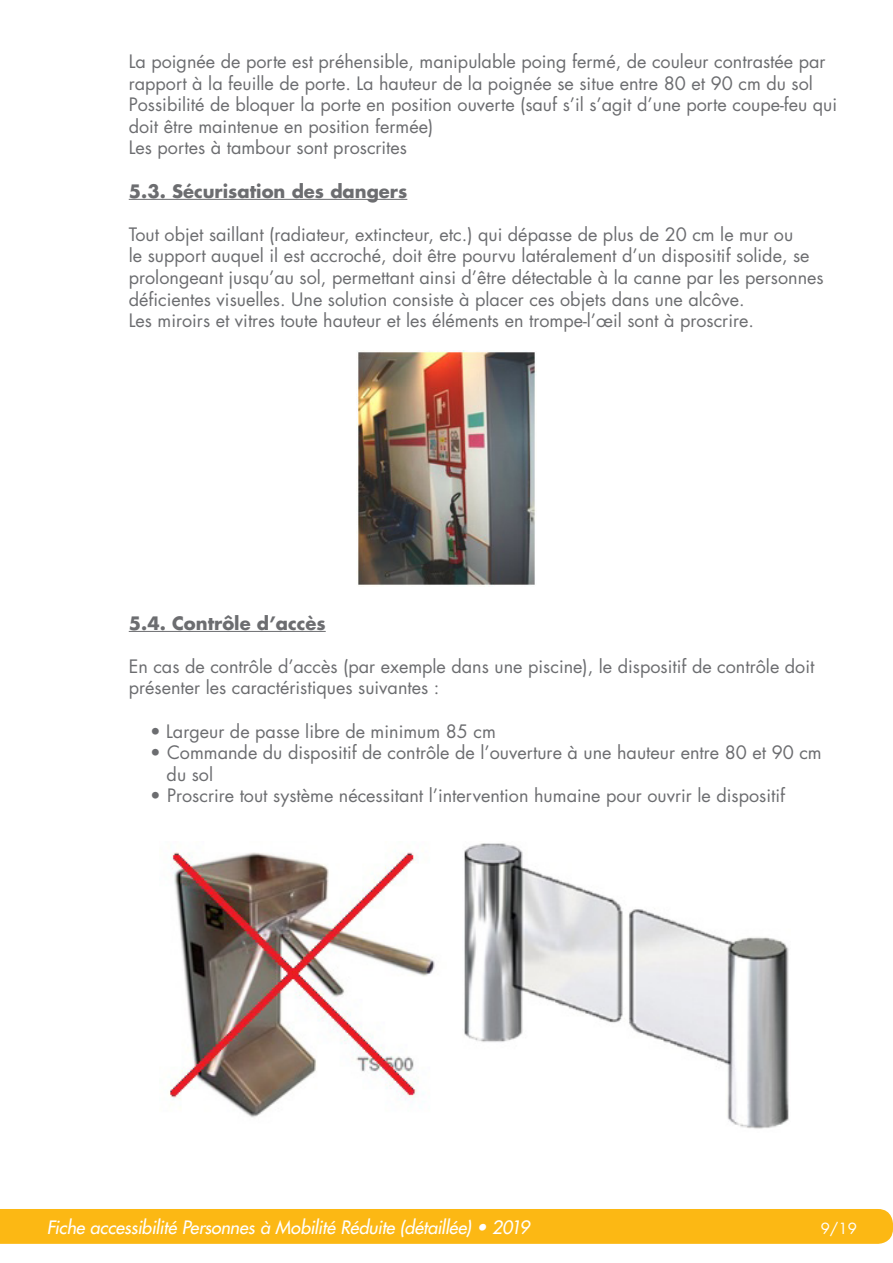
<style>
.page{position:relative;width:893px;height:1263px;background:#fff}
.page>*{position:absolute;margin:0;border:0;box-sizing:border-box;transform-origin:0 0}
.t1{font:18px/21.6px "Futura";color:#6c6d70}
.t2{font:italic 18px "Futura";letter-spacing:-.01em;color:#fff}
.t3{font:700 18px "Futura";color:#6c6d70}
.t4{font:15px "Futura";color:#fff}
</style>
<div class="page">
<div style="left:0;top:1209px;width:893px;height:35px;background:#fcb814"></div>
<hr style="left:129px;top:199px;width:278px;height:1px;background:#6c6d70">
<hr style="left:129px;top:631px;width:197px;height:1px;background:#6c6d70">
<img style="left:357px;top:350px;width:179px;height:235px">
<img style="left:170px;top:852px;width:265px;height:266px">
<img style="left:464px;top:843px;width:325px;height:286px">
<p class="t1" style="left:129px;top:51px;width:698px">La poignée de porte est préhensible, manipulable poing fermé, de couleur contrastée par rapport à la feuille de porte. La hauteur de la poignée se situe entre 80 et 90 cm du sol</p>
<p class="t1" style="left:129px;top:94px;width:710px">Possibilité de bloquer la porte en position ouverte (sauf s’il s’agit d’une porte coupe-feu qui doit être maintenue en position fermée)</p>
<p class="t1" style="left:129px;top:137px;width:280px">Les portes à tambour sont proscrites</p>
<p class="t3" style="left:129px;top:179px;width:280px">5.3. Sécurisation des dangers</p>
<p class="t1" style="left:129px;top:224px;width:696px">Tout objet saillant (radiateur, extincteur, etc.) qui dépasse de plus de 20 cm le mur ou<br>le support auquel il est accroché, doit être pourvu latéralement d’un dispositif solide, se prolongeant jusqu’au sol, permettant ainsi d’être détectable à la canne par les personnes déficientes visuelles. Une solution consiste à placer ces objets dans une alcôve.</p>
<p class="t1" style="left:129px;top:310px;width:627px">Les miroirs et vitres toute hauteur et les éléments en trompe-l’œil sont à proscrire.</p>
<p class="t3" style="left:129px;top:611px;width:198px">5.4. Contrôle d’accès</p>
<p class="t1" style="left:129px;top:656px;width:687px">En cas de contrôle d’accès (par exemple dans une piscine), le dispositif de contrôle doit présenter les caractéristiques suivantes :</p>
<p class="t1" style="left:150px;top:720px;width:347px">• Largeur de passe libre de minimum 85 cm</p>
<p class="t1" style="left:150px;top:742px;width:673px">• Commande du dispositif de contrôle de l’ouverture à une hauteur entre 80 et 90 cm</p>
<p class="t1" style="left:167px;top:764px;width:48px">du sol</p>
<p class="t1" style="left:150px;top:785px;width:637px">• Proscrire tout système nécessitant l’intervention humaine pour ouvrir le dispositif</p>
<p class="t2" style="left:47px;top:1215px;width:484px">Fiche accessibilité Personnes à Mobilité Réduite (détaillée) • 2019</p>
<p class="t4" style="left:821px;top:1218px;width:38px">9/19</p>
</div>
